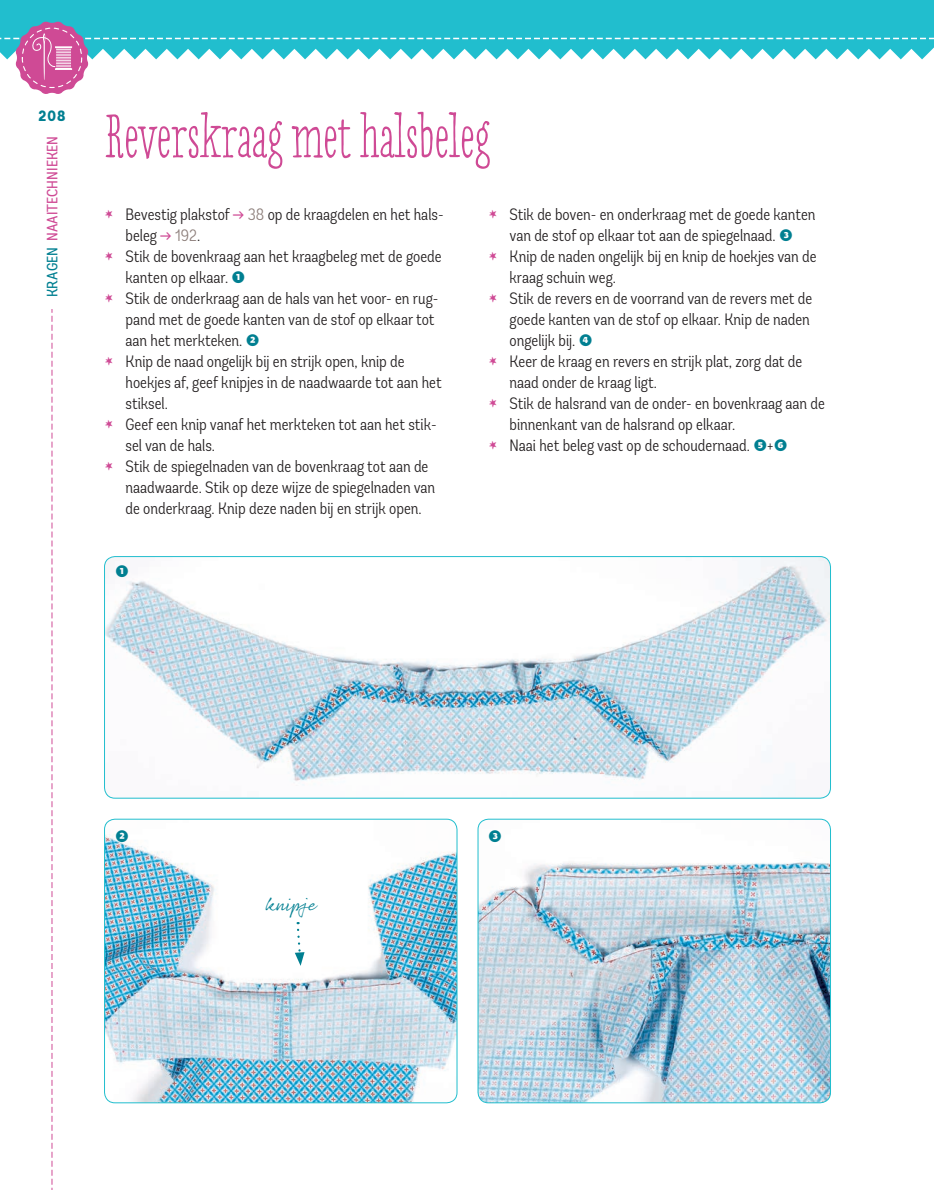
<style>
.page{position:relative;width:934px;height:1190px;background:#fff}
.page>*{position:absolute;margin:0;border:0;box-sizing:border-box;transform-origin:0 0}
.t1{font:60px "Love Potion No 10";color:#cf4a95}
.t2{font:18.75px "Rollerscript Smooth";letter-spacing:-.015em;color:#007f91}
.t3{font:300 condensed 16.5px/21px "Andes";color:#231f20}
.t4{font:700 16.5px "Fedra Sans Alt Pro";color:#007f91}
.t5{font:15px "Andes Condensed";letter-spacing:.005em;color:#cf4a95}
.t6{font:800 condensed 15px "Andes";color:#007f91}
.s1{font-family:"Fedra Sans Alt Pro";font-weight:400;font-stretch:normal;color:#cf4a95}
.s2{color:#8e807c}
.s3{font-family:"Fedra Sans Alt Pro";font-weight:700;font-stretch:normal;color:#007f91}
.s4{color:#007f91}
</style>
<div class="page">
<svg style="left:52px;top:309px;width:1px;height:880px"></svg>
<div style="left:0;top:0;width:933px;height:22px;background:#21bece"></div>
<svg style="left:0;top:22px;width:933px;height:72px"></svg>
<div style="left:22px;top:28px;width:60px;height:60px;border:1px dashed #fff;border-radius:50%"></div>
<img style="left:104px;top:556px;width:726px;height:242px">
<div style="left:104px;top:556px;width:726px;height:242px;border:1px solid #21bece;border-radius:10px"></div>
<img style="left:104px;top:820px;width:353px;height:282px">
<div style="left:104px;top:818px;width:353px;height:285px;border:1px solid #21bece;border-radius:10px"></div>
<img style="left:479px;top:819px;width:351px;height:283px">
<div style="left:477px;top:818px;width:353px;height:285px;border:1px solid #21bece;border-radius:10px"></div>
<svg style="left:295px;top:922px;width:9px;height:43px"></svg>
<p class="t6" style="left:38px;top:106px;width:28px">208</p>
<h1 class="t1" style="left:104px;top:101px;width:386px">Reverskraag met halsbeleg</h1>
<p class="t3" style="left:125px;top:204px;width:319px">Bevestig plakstof <span class="s1">→</span> <span class="s2">38</span> op de kraagdelen en het hals&shy;beleg <span class="s1">→</span> <span class="s2">192</span>.<br>Stik de bovenkraag aan het kraagbeleg met de goede kanten op elkaar. <span class="s3">(1)<br></span>Stik de onderkraag aan de hals van het voor- en rug&shy;pand met de goede kanten van de stof op elkaar tot aan het merkteken. <span class="s3">(2)<br></span>Knip de naad ongelijk bij en strijk open, knip de hoekjes af, geef knipjes in de naadwaarde tot aan het stiksel.<br>Geef een knip vanaf het merkteken tot aan het stik&shy;sel van de hals.<br>Stik de spiegelnaden van de bovenkraag tot aan de naadwaarde. Stik op deze wijze de spiegelnaden van de onderkraag. Knip deze naden bij en strijk open.</p>
<p class="t3" style="left:509px;top:204px;width:317px">Stik de boven- en onderkraag met de goede kanten van de stof op elkaar tot aan de spiegelnaad. <span class="s3">(3)<br></span>Knip de naden ongelijk bij en knip de hoekjes van de kraag schuin weg.<br>Stik de revers en de voorrand van de revers met de goede kanten van de stof op elkaar. Knip de naden ongelijk bij. <span class="s3">(4)<br></span>Keer de kraag en revers en strijk plat, zorg dat de naad onder de kraag ligt.<br>Stik de halsrand van de onder- en bovenkraag aan de binnenkant van de halsrand op elkaar.<br>Naai het beleg vast op de schoudernaad. <span class="s3">(5)</span>+<span class="s3">(6)</span></p>
<p class="t5" style="left:43px;top:297px;width:152px;rotate:-90deg"><span class="s4">Kragen</span> NAAITECHNIEKEN</p>
<p class="t4" style="left:115px;top:558px;width:15px">(1)</p>
<p class="t4" style="left:115px;top:823px;width:15px">(2)</p>
<p class="t4" style="left:488px;top:823px;width:15px">(3)</p>
<p class="t2" style="left:265px;top:892px;width:57px">knipje</p>
</div>
